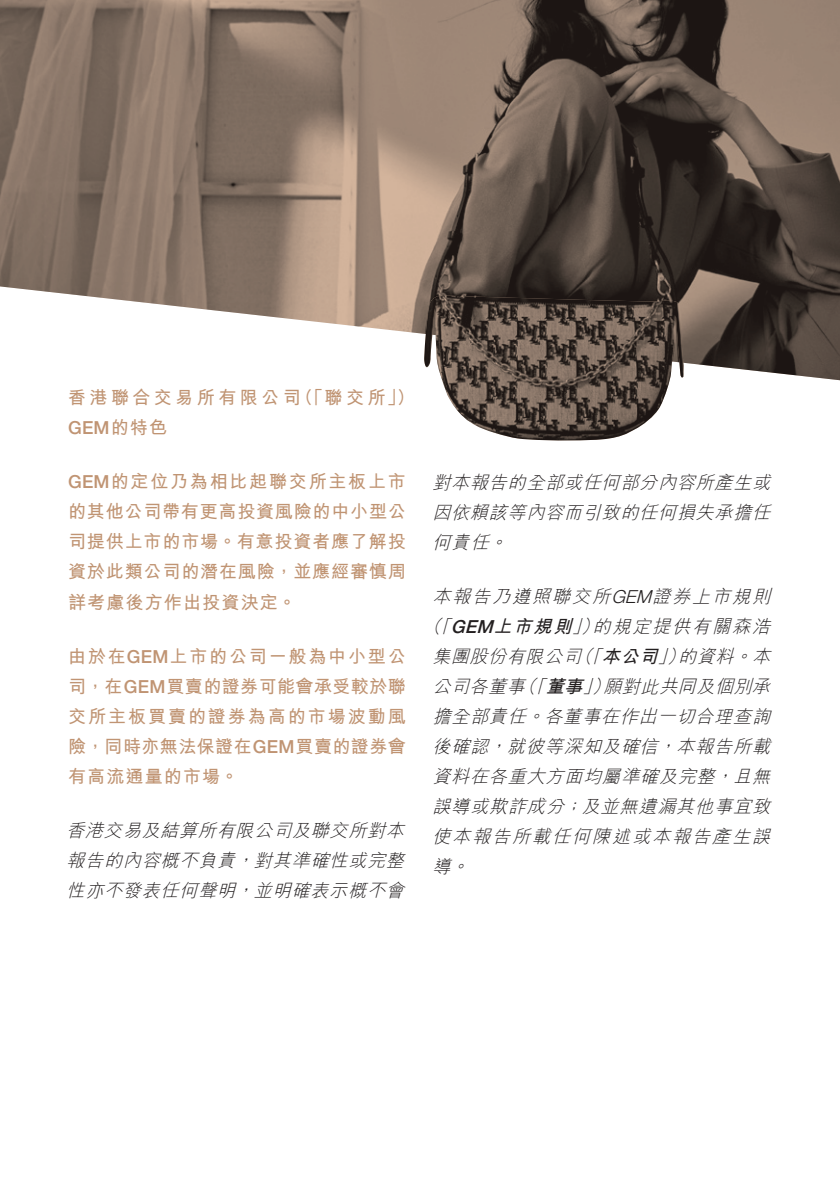
<style>
.page{position:relative;width:840px;height:1191px;background:#fff}
.page>*{position:absolute;margin:0;border:0;box-sizing:border-box;transform-origin:0 0}
._01_Body_Text{font:italic 300 18px/30px "M Hei HK";color:#231f20;text-align:right}
._01_Body_Text-2{font:700 18px/30px "M Hei HK";letter-spacing:.05em;color:#c09473;text-align:justify}
._01_Body_Text-3{font:700 18px/30px "M Hei HK";letter-spacing:.19em;color:#c09473}
._01_Body_Text-4{font:italic 700 18px "M Hei HK";color:#231f20}
.s1{font-family:"Helvetica Neue LT Std";font-weight:500}
.s2{font-family:"Helvetica Neue LT Std"}
</style>
<div class="page">
<img style="left:0;top:0;width:839px;height:380px">
<img style="left:423px;top:295px;width:260px;height:146px">
<p class="_01_Body_Text-3" style="left:68px;top:381px;width:234px">香港聯合交易所有限公司<br><span class="s1">GEM</span>的特色</p>
<p class="_01_Body_Text-2" style="left:68px;top:465px;width:339px"><span class="s1">GEM</span>的定位乃為相比起聯交所主板上市的其他公司帶有更高投資風險的中小型公司提供上市的市場。有意投資者應了解投資於此類公司的潛在風險，並應經審慎周詳考慮後方作出投資決定。</p>
<p class="_01_Body_Text-2" style="left:68px;top:639px;width:339px">由於在<span class="s1">GEM</span>上市的公司一般為中小型公司，在<span class="s1">GEM</span>買賣的證券可能會承受較於聯交所主板買賣的證券為高的市場波動風險，同時亦無法保證在<span class="s1">GEM</span>買賣的證券會有高流通量的市場。</p>
<p class="_01_Body_Text" style="left:66px;top:814px;width:345px">香港交易及結算所有限公司及聯交所對本對其準確性或完整</p>
<p class="_01_Body_Text-2" style="left:295px;top:381px;width:121px">（「聯交所 (「</p>
<p class="_01_Body_Text" style="left:66px;top:844px;width:177px">報告的內容概不負責</p>
<p class="_01_Body_Text" style="left:235px;top:844px;width:26px">，</p>
<p class="_01_Body_Text" style="left:66px;top:874px;width:177px">性亦不發表任何聲明</p>
<p class="_01_Body_Text" style="left:254px;top:874px;width:158px">並明確表示概不會</p>
<p class="_01_Body_Text" style="left:235px;top:874px;width:26px">，</p>
<p class="_01_Body_Text" style="left:432px;top:466px;width:345px">對本報告的全部或任何部分內容所產生或</p>
<p class="_01_Body_Text" style="left:432px;top:496px;width:345px">因依賴該等內容而引致的任何損失承擔任</p>
<p class="_01_Body_Text" style="left:488px;top:526px;width:26px">。</p>
<p class="_01_Body_Text" style="left:432px;top:526px;width:64px">何責任</p>
<p class="_01_Body_Text" style="left:432px;top:580px;width:345px">本報告乃遵照聯交所<span class="s2">GEM</span>證券上市規則的規定提供有關森浩</p>
<p class="_01_Body_Text" style="left:423px;top:610px;width:35px">（「</p>
<p class="_01_Body_Text" style="left:571px;top:610px;width:35px">」）</p>
<p class="_01_Body_Text-4" style="left:450px;top:613px;width:128px"><span class="s1">GEM</span>上市規則</p>
<p class="_01_Body_Text" style="left:574px;top:640px;width:35px">（「</p>
<p class="_01_Body_Text" style="left:657px;top:640px;width:35px">」）</p>
<p class="_01_Body_Text" style="left:677px;top:640px;width:63px">的資料</p>
<p class="_01_Body_Text" style="left:432px;top:640px;width:156px">集團股份有限公司</p>
<p class="_01_Body_Text" style="left:751px;top:640px;width:26px">本</p>
<p class="_01_Body_Text-4" style="left:601px;top:643px;width:63px">本公司</p>
<p class="_01_Body_Text" style="left:733px;top:640px;width:26px">。</p>
<p class="_01_Body_Text" style="left:518px;top:670px;width:35px">（「</p>
<p class="_01_Body_Text" style="left:582px;top:670px;width:35px">」）</p>
<p class="_01_Body_Text" style="left:603px;top:670px;width:174px">願對此共同及個別承</p>
<p class="_01_Body_Text" style="left:432px;top:670px;width:100px">公司各董事</p>
<p class="_01_Body_Text-4" style="left:545px;top:673px;width:44px">董事</p>
<p class="_01_Body_Text" style="left:432px;top:700px;width:101px">擔全部責任</p>
<p class="_01_Body_Text" style="left:544px;top:700px;width:233px">各董事在作出一切合理查詢</p>
<p class="_01_Body_Text" style="left:526px;top:700px;width:26px">。</p>
<p class="_01_Body_Text" style="left:675px;top:730px;width:102px">本報告所載</p>
<p class="_01_Body_Text" style="left:432px;top:730px;width:64px">後確認</p>
<p class="_01_Body_Text" style="left:506px;top:730px;width:159px">就彼等深知及確信</p>
<p class="_01_Body_Text" style="left:488px;top:730px;width:26px">，</p>
<p class="_01_Body_Text" style="left:657px;top:730px;width:26px">，</p>
<p class="_01_Body_Text" style="left:581px;top:760px;width:196px;text-align:left;text-indent:-149px">資料在各重大方面均屬準確及完整<br>及並無遺漏其他事宜致</p>
<p class="_01_Body_Text" style="left:732px;top:760px;width:45px">且無</p>
<p class="_01_Body_Text" style="left:714px;top:760px;width:26px">，</p>
<p class="_01_Body_Text" style="left:432px;top:790px;width:140px">誤導或欺詐成分</p>
<p class="_01_Body_Text" style="left:432px;top:820px;width:345px">使本報告所載任何陳述或本報告產生誤</p>
<p class="_01_Body_Text" style="left:450px;top:850px;width:26px">。</p>
<p class="_01_Body_Text" style="left:563px;top:790px;width:26px">；</p>
<p class="_01_Body_Text" style="left:432px;top:850px;width:26px">導</p>
</div>
